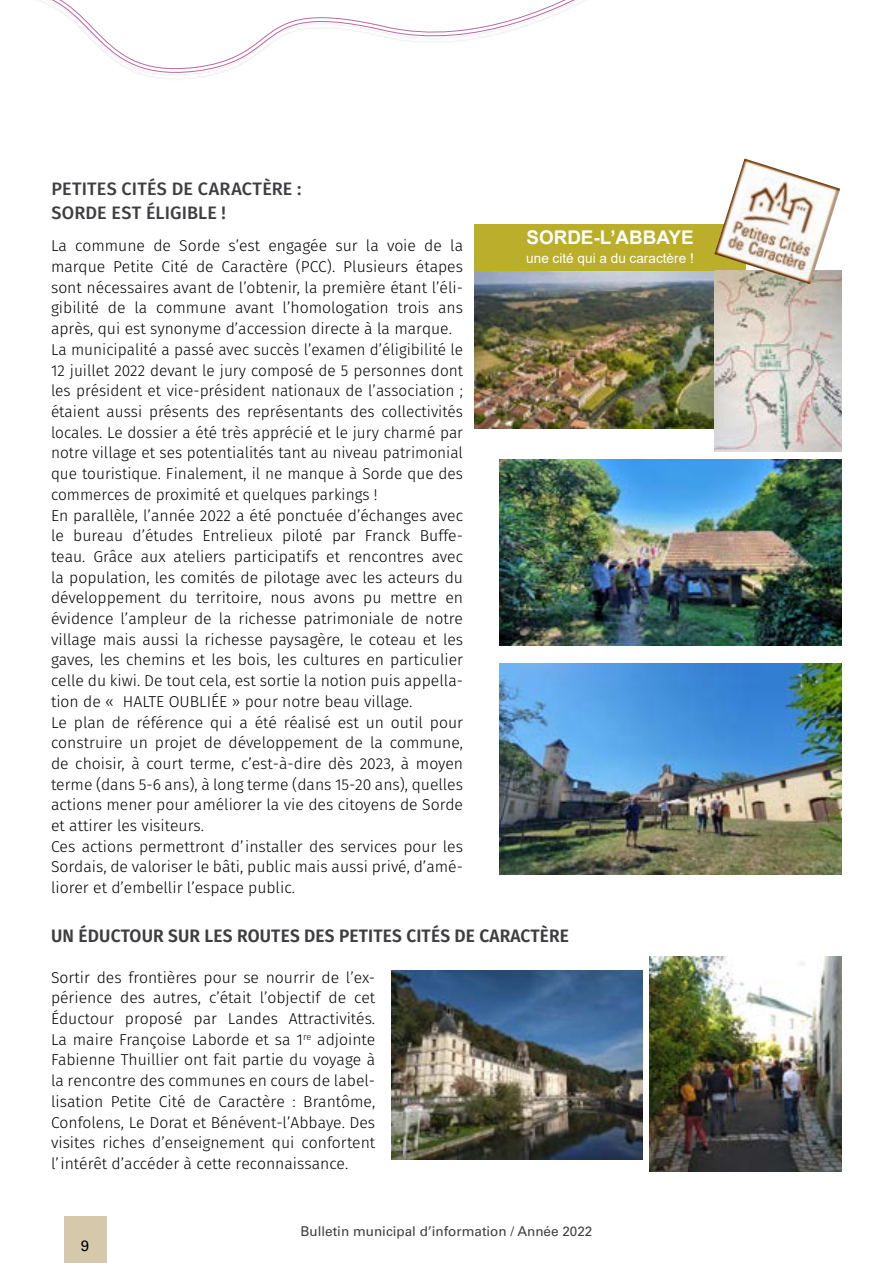
<style>
.page{position:relative;width:893px;height:1263px;background:#fff}
.page>*{position:absolute;margin:0;border:0;box-sizing:border-box;transform-origin:0 0}
.t1{font:700 18.9px "Arial";color:#fff}
.t2{font:600 18px "Fira Sans";letter-spacing:.01em;color:#3e3d40;scale:.96 1}
.t3{font:500 18px/24px "Fira Sans";letter-spacing:.01em;color:#3e3d40}
.t4{font:300 15.75px/20.7px "Fira Sans";color:#000}
.t5{font:15px "Univers LT Std";color:#000}
.t6{font:13.65px "Arial";color:#fff}
.t7{font:13.5px "Univers LT Std";color:#3e3d40}
</style>
<div class="page">
<img style="left:474px;top:271px;width:240px;height:157px">
<div style="left:474px;top:225px;width:272px;height:46px;background:#bbae2b"></div>
<img style="left:714px;top:271px;width:128px;height:181px">
<div style="left:64px;top:1216px;width:42px;height:47px;background:#d5c8ab"></div>
<img style="left:714px;top:158px;width:126px;height:126px">
<img style="left:500px;top:459px;width:342px;height:186px">
<img style="left:500px;top:664px;width:342px;height:211px">
<svg style="left:40px;top:0;width:544px;height:74px"></svg>
<img style="left:391px;top:971px;width:252px;height:188px">
<img style="left:650px;top:956px;width:192px;height:215px">
<p class="t3" style="left:52px;top:176px;width:251px">PETITES CITÉS DE CARACTÈRE :<br>SORDE EST ÉLIGIBLE !</p>
<p class="t1" style="left:526px;top:224px;width:169px">SORDE-L’ABBAYE</p>
<p class="t6" style="left:526px;top:249px;width:169px">une cité qui a du caractère !</p>
<p class="t4" style="left:51px;top:235px;width:414px">La commune de Sorde s’est engagée sur la voie de la marque Petite Cité de Caractère (PCC). Plusieurs étapes sont nécessaires avant de l’obtenir, la première étant l’éli&shy;gibilité de la commune avant l’homologation trois ans après, qui est synonyme d’accession directe à la marque.<br>La municipalité a passé avec succès l’examen d’éligibilité le 12 juillet 2022 devant le jury composé de 5 personnes dont les président et vice-président nationaux de l’association ; étaient aussi présents des représentants des collectivités locales. Le dossier a été très apprécié et le jury charmé par notre village et ses potentialités tant au niveau patrimonial que touristique. Finalement, il ne manque à Sorde que des commerces de proximité et quelques parkings !<br>En parallèle, l’année 2022 a été ponctuée d’échanges avec le bureau d’études Entrelieux piloté par Franck Buffe&shy;teau. Grâce aux ateliers participatifs et rencontres avec la population, les comités de pilotage avec les acteurs du développement du territoire, nous avons pu mettre en évidence l’ampleur de la richesse patrimoniale de notre village mais aussi la richesse paysagère, le coteau et les gaves, les chemins et les bois, les cultures en particulier celle du kiwi. De tout cela, est sortie la notion puis appella&shy;tion de « HALTE OUBLIÉE » pour notre beau village.<br>Le plan de référence qui a été réalisé est un outil pour construire un projet de développement de la commune, de choisir, à court terme, c’est-à-dire dès 2023, à moyen terme (dans 5-6 ans), à long terme (dans 15-20 ans), quelles actions mener pour améliorer la vie des citoyens de Sorde et attirer les visiteurs.<br>Ces actions permettront d’installer des services pour les Sordais, de valoriser le bâti, public mais aussi privé, d’amé&shy;liorer et d’embellir l’espace public.</p>
<p class="t2" style="left:51px;top:921px;width:541px">UN ÉDUCTOUR SUR LES ROUTES DES PETITES CITÉS DE CARACTÈRE</p>
<p class="t4" style="left:51px;top:967px;width:326px;text-align:justify">Sortir des frontières pour se nourrir de l’ex&shy;périence des autres, c’était l’objectif de cet Éductour proposé par Landes Attractivités.<br>La maire Françoise Laborde et sa 1<sup>re</sup> adjointe Fabienne Thuillier ont fait partie du voyage à la rencontre des communes en cours de label&shy;lisation Petite Cité de Caractère : Brantôme, Confolens, Le Dorat et Bénévent-l’Abbaye. Des visites riches d’enseignement qui confortent l’intérêt d’accéder à cette reconnaissance.</p>
<p class="t5" style="left:81px;top:1237px;width:10px">9</p>
<p class="t7" style="left:301px;top:1223px;width:293px">Bulletin municipal d’information / Année 2022</p>
</div>
